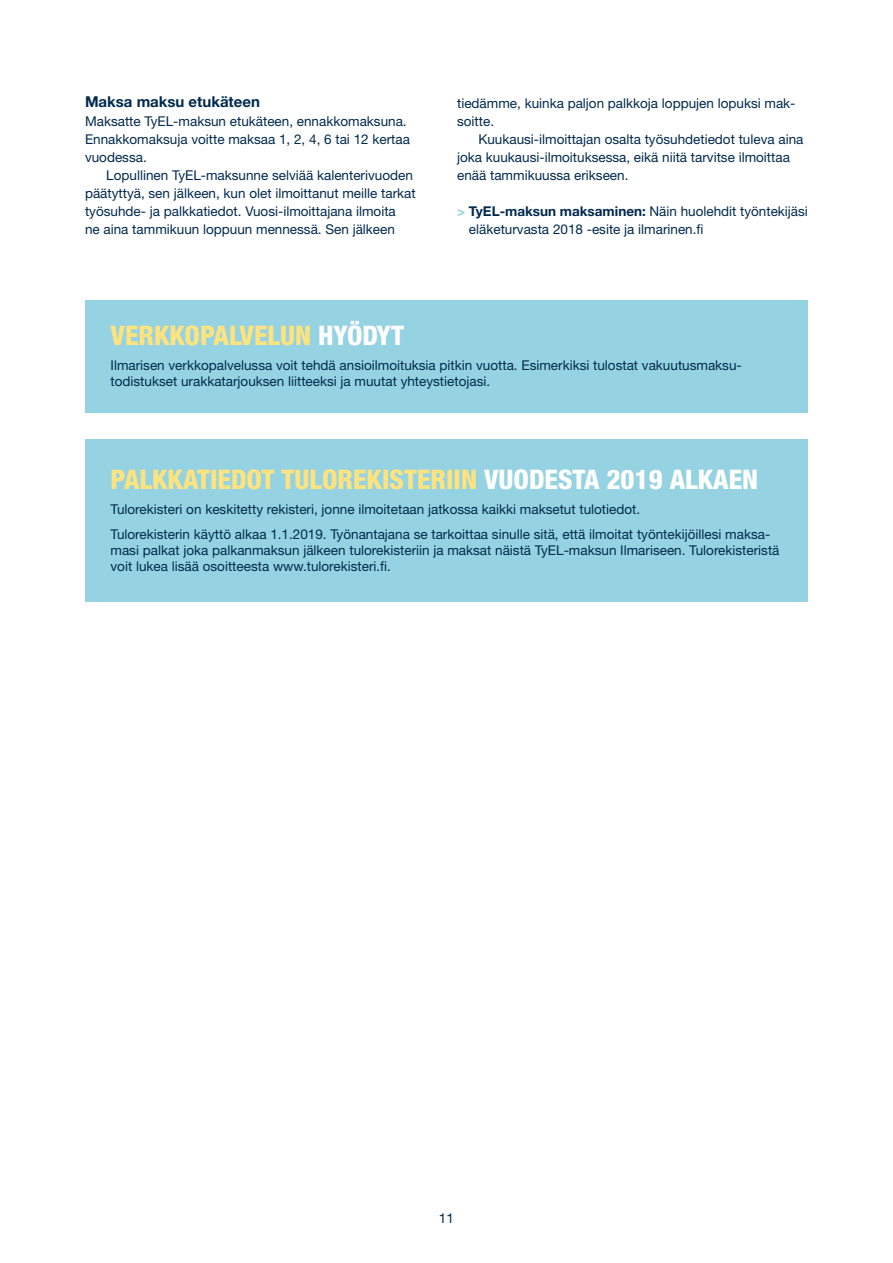
<style>
.page{position:relative;width:893px;height:1263px;background:#fff}
.page>*{position:absolute;margin:0;border:0;box-sizing:border-box;transform-origin:0 0}
.t1{font:800 condensed 27px "Helvetica Neue LT Std";color:#ffe37e}
.t2{font:700 15px "Helvetica Neue LT Std";color:#00294d}
.t3{font:13.5px/18px "Helvetica Neue LT Std";color:#00294d}
.s1{font-weight:700;color:#95d3e2}
.s2{font-weight:700}
.s3{color:#fff}
</style>
<div class="page">
<div style="left:85px;top:300px;width:723px;height:112px;background:#95d3e2"></div>
<div style="left:85px;top:439px;width:723px;height:163px;background:#95d3e2"></div>
<p class="t2" style="left:85px;top:93px;width:176px">Maksa maksu etukäteen</p>
<p class="t3" style="left:85px;top:112px;width:326px">Maksatte TyEL-maksun etukäteen, ennakkomaksuna.<br>Ennakkomaksuja voitte maksaa 1, 2, 4, 6 tai 12 kertaa vuodessa.</p>
<p class="t3" style="left:85px;top:166px;width:332px;text-indent:21px">Lopullinen TyEL-maksunne selviää kalenterivuoden päätyttyä, sen jälkeen, kun olet ilmoittanut meille tarkat työsuhde- ja palkkatiedot. Vuosi-ilmoittajana ilmoita<br>ne aina tammikuun loppuun mennessä. Sen jälkeen</p>
<p class="t3" style="left:457px;top:94px;width:340px">tiedämme, kuinka paljon palkkoja loppujen lopuksi mak&shy;soitte.</p>
<p class="t3" style="left:457px;top:130px;width:348px;text-indent:21px">Kuukausi-ilmoittajan osalta työsuhdetiedot tuleva aina joka kuukausi-ilmoituksessa, eikä niitä tarvitse ilmoittaa enää tammikuussa erikseen.</p>
<p class="t3" style="left:469px;top:202px;width:340px;text-indent:-12px"><span class="s1">&gt;</span> <span class="s2">TyEL-maksun maksaminen:</span> Näin huolehdit työntekijäsi eläketurvasta 2018 -esite ja ilmarinen.fi</p>
<h1 class="t1" style="left:111px;top:319px;width:295px">VERKKOPALVELUN <span class="s3">HYÖDYT</span></h1>
<p class="t3" style="left:111px;top:357px;width:633px;line-height:16.2px">Ilmarisen verkkopalvelussa voit tehdä ansioilmoituksia pitkin vuotta. Esimerkiksi tulostat vakuutusmaksu&shy;todistukset urakkatarjouksen liitteeksi ja muutat yhteystietojasi.</p>
<h1 class="t1" style="left:111px;top:463px;width:649px">PALKKATIEDOT TULOREKISTERIIN <span class="s3">VUODESTA 2019 ALKAEN</span></h1>
<p class="t3" style="left:111px;top:496px;width:661px;line-height:24.8px">Tulorekisteri on keskitetty rekisteri, jonne ilmoitetaan jatkossa kaikki maksetut tulotiedot.<br>Tulorekisterin käyttö alkaa 1.1.2019. Työnantajana se tarkoittaa sinulle sitä, että ilmoitat työntekijöillesi maksa-</p>
<p class="t3" style="left:111px;top:542px;width:670px;line-height:16.2px">masi palkat joka palkanmaksun jälkeen tulorekisteriin ja maksat näistä TyEL-maksun Ilmariseen. Tulorekisteristä voit lukea lisää osoitteesta www.tulorekisteri.fi.</p>
<p class="t3" style="left:439px;top:1209px;width:17px">11</p>
</div>
